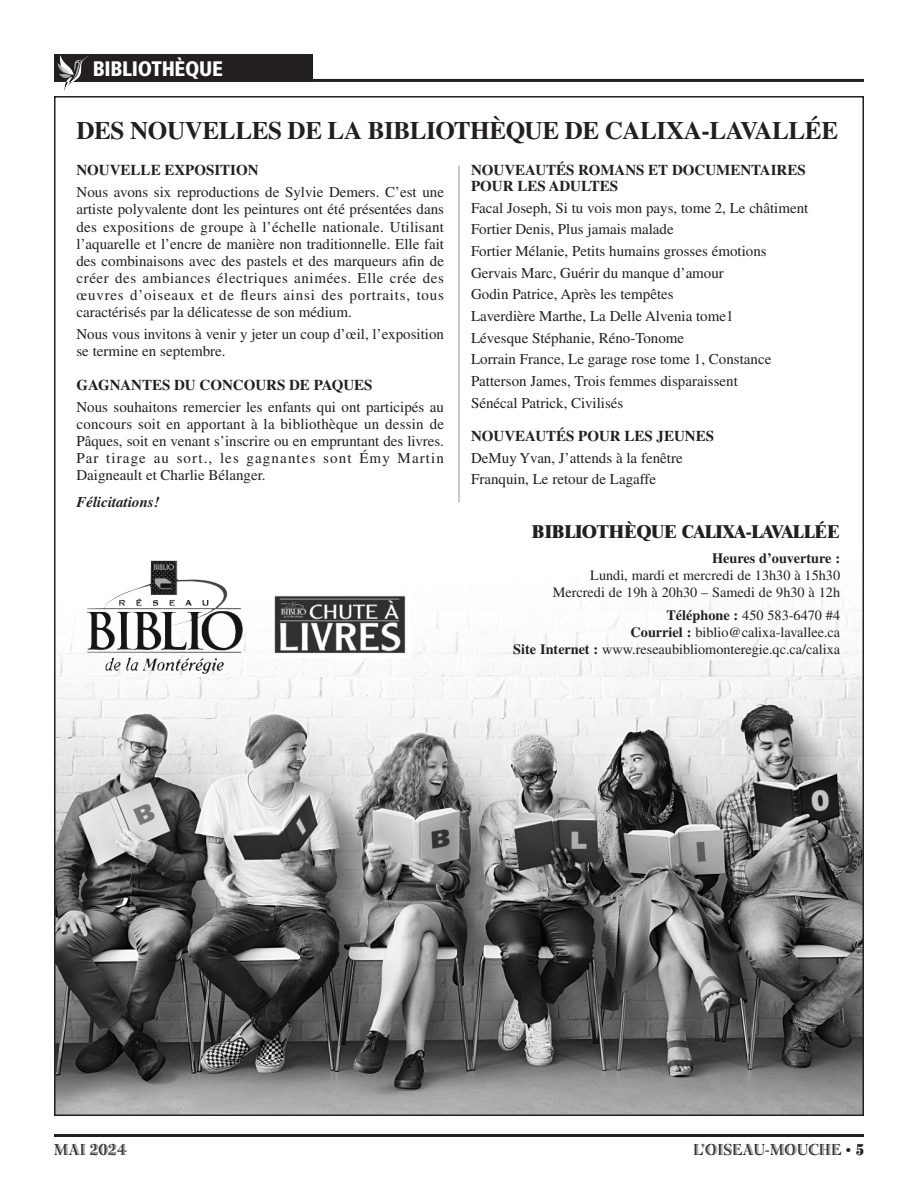
<style>
.page{position:relative;width:918px;height:1188px;background:#fff}
.page>*{position:absolute;margin:0;border:0;box-sizing:border-box;transform-origin:0 0}
.t1{font:700 25.2px "Times";letter-spacing:-.015em;color:#231f20}
.t2{font:900 condensed 21px "Frutiger";letter-spacing:-.015em;color:#fff}
.t3{font:800 18px "Times";letter-spacing:-.015em;color:#231f20}
.t4{font:16.5px "Bertie Plain";color:#231f20}
.t5{font:15px/17.2px "Times";color:#231f20}
.t6{font:700 15px/15.6px "Times";color:#231f20}
.t7{font:italic 700 15px "Times";color:#231f20}
.t8{font:14.25px/17.1px "Times";color:#231f20;text-align:right}
.t9{font:700 14.25px "Times";color:#231f20}
.s1{font-weight:700}
.s2{font-family:"Times";font-size:15px}
.s3{font-family:"Spumoni LP";font-size:21px}
</style>
<div class="page">
<hr style="left:54px;top:1134px;width:810px;height:3px;background:#231f20">
<img style="left:57px;top:197px;width:804px;height:916px">
<div style="left:54px;top:54px;width:258px;height:28px;background:#231f20"></div>
<hr style="left:54px;top:79px;width:810px;height:3px;background:#231f20">
<img style="left:67px;top:55px;width:22px;height:27px">
<svg style="left:64px;top:82px;width:8px;height:9px"></svg>
<img style="left:87px;top:561px;width:155px;height:90px">
<img style="left:272px;top:593px;width:138px;height:65px">
<hr style="left:459px;top:166px;width:1px;height:336px;background:#939598">
<h2 class="t2" style="left:93px;top:60px;width:132px">BIBLIOTHÈQUE</h2>
<h1 class="t1" style="left:77px;top:122px;width:763px">DES NOUVELLES DE LA BIBLIOTHÈQUE DE CALIXA-LAVALLÉE</h1>
<p class="t6" style="left:77px;top:164px;width:184px">NOUVELLE EXPOSITION</p>
<p class="t5" style="left:76px;top:185px;width:369px;text-align:justify">Nous avons six reproductions de Sylvie Demers. C’est une artiste polyvalente dont les peintures ont été présentées dans des expositions de groupe à l’échelle nationale. Utilisant l’aquarelle et l’encre de manière non traditionnelle. Elle fait des combinaisons avec des pastels et des marqueurs afin de créer des ambiances électriques animées. Elle crée des œuvres d’oiseaux et de fleurs ainsi des portraits, tous caractérisés par la délicatesse de son médium.</p>
<p class="t5" style="left:76px;top:327px;width:369px">Nous vous invitons à venir y jeter un coup d’œil, l’exposition se termine en septembre.</p>
<p class="t6" style="left:76px;top:379px;width:298px">GAGNANTES DU CONCOURS DE PAQUES</p>
<p class="t5" style="left:76px;top:400px;width:369px;text-align:justify">Nous souhaitons remercier les enfants qui ont participés au concours soit en apportant à la bibliothèque un dessin de Pâques, soit en venant s’inscrire ou en empruntant des livres.<br>Par tirage au sort., les gagnantes sont Émy Martin Daigneault et Charlie Bélanger.</p>
<p class="t7" style="left:76px;top:496px;width:85px">Félicitations!</p>
<p class="t6" style="left:471px;top:164px;width:336px">NOUVEAUTÉS ROMANS ET DOCUMENTAIRES<br>POUR LES ADULTES</p>
<p class="t5" style="left:471px;top:198px;width:339px;line-height:21.6px">Facal Joseph, Si tu vois mon pays, tome 2, Le châtiment Fortier Denis, Plus jamais malade<br>Fortier Mélanie, Petits humains grosses émotions Gervais Marc, Guérir du manque d’amour<br>Godin Patrice, Après les tempêtes<br>Laverdière Marthe, La Delle Alvenia tome1<br>Lévesque Stéphanie, Réno-Tonome<br>Lorrain France, Le garage rose tome 1, Constance Patterson James, Trois femmes disparaissent<br>Sénécal Patrick, Civilisés</p>
<p class="t6" style="left:471px;top:430px;width:245px">NOUVEAUTÉS POUR LES JEUNES</p>
<p class="t5" style="left:471px;top:449px;width:213px;line-height:21.6px">DeMuy Yvan, J’attends à la fenêtre<br>Franquin, Le retour de Lagaffe</p>
<p class="t3" style="left:532px;top:526px;width:310px">BIBLIOTHÈQUE CALIXA-LAVALLÉE</p>
<p class="t9" style="left:712px;top:553px;width:130px">Heures d’ouverture :</p>
<p class="t8" style="left:553px;top:568px;width:289px">Lundi, mardi et mercredi de 13h30 à 15h30<br>Mercredi de 19h à 20h30 – Samedi de 9h30 à 12h</p>
<p class="t8" style="left:513px;top:608px;width:328px"><span class="s1">Téléphone :</span> 450 583-6470 #4<br><span class="s1">Courriel :</span> biblio@calixa-lavallee.ca<br><span class="s1">Site Internet :</span> www.reseaubibliomonteregie.qc.ca/calixa</p>
<p class="t4" style="left:54px;top:1144px;width:74px">MAI 2024</p>
<p class="t4" style="left:694px;top:1144px;width:172px">L’OISEAU-MOUCHE <span class="s2">•</span> <span class="s3">5</span></p>
</div>
